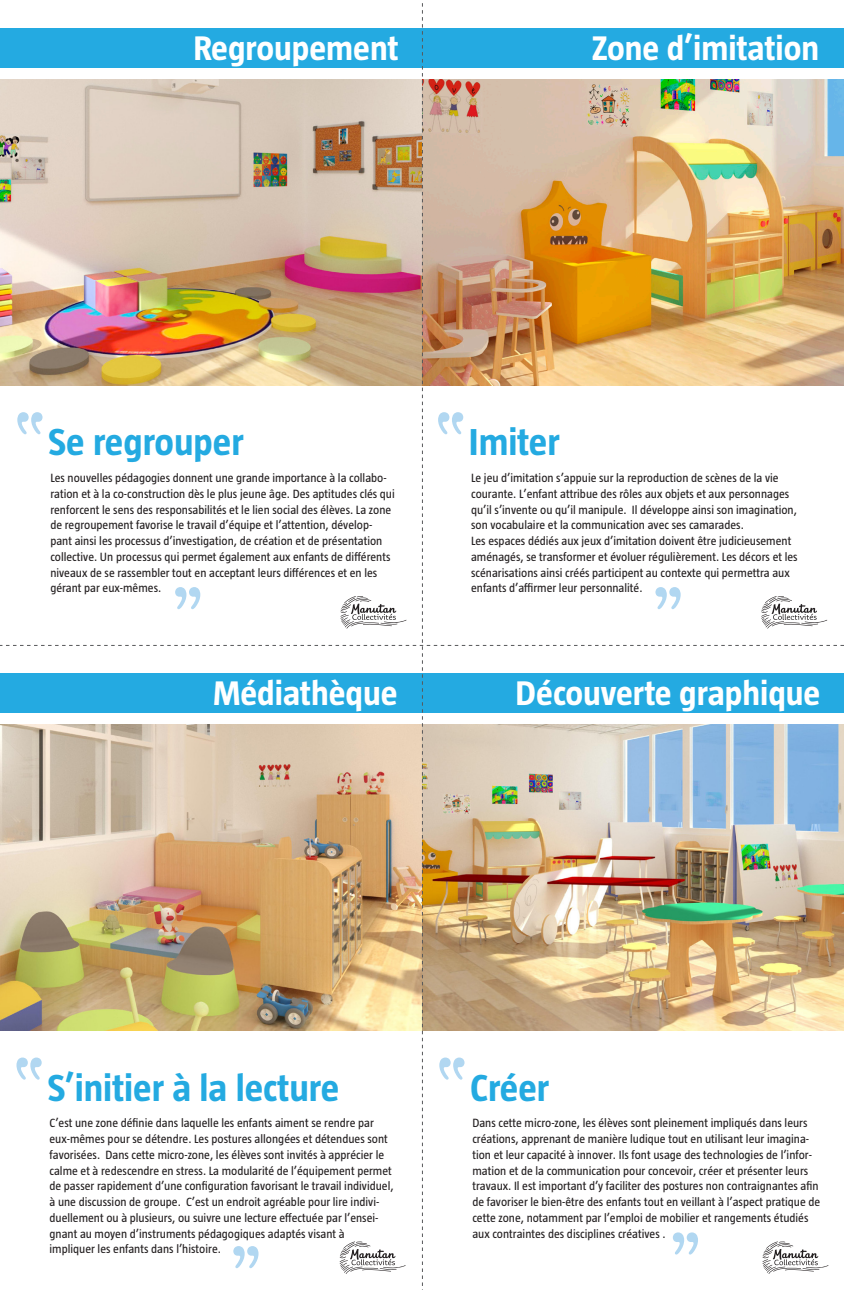
<style>
.page{position:relative;width:844px;height:1290px;background:#fff}
.page>*{position:absolute;margin:0;border:0;box-sizing:border-box;transform-origin:0 0}
.t1{font:700 38.5px "Taz";color:#24aae1}
.t2{font:700 35px "Taz";color:#fff}
.t3{font:12.25px/15.8px "Taz";color:#231f20}
</style>
<div class="page">
<img style="left:0;top:3px;width:843px;height:1287px">
<p class="t2" style="left:193px;top:28px;width:206px">Regroupement</p>
<p class="t2" style="left:591px;top:28px;width:229px">Zone d’imitation</p>
<p class="t1" style="left:48px;top:420px;width:197px">Se regrouper</p>
<p class="t3" style="left:50px;top:470px;width:346px">Les nouvelles pédagogies donnent une grande importance à la collabo&shy;ration et à la co-construction dès le plus jeune âge. Des aptitudes clés qui renforcent le sens des responsabilités et le lien social des élèves. La zone de regroupement favorise le travail d’équipe et l’attention, dévelop&shy;pant ainsi les processus d’investigation, de création et de présentation collective. Un processus qui permet également aux enfants de différents niveaux de se rassembler tout en acceptant leurs différences et en les gérant par eux-mêmes.</p>
<p class="t1" style="left:469px;top:420px;width:92px">Imiter</p>
<p class="t3" style="left:471px;top:470px;width:327px">Le jeu d’imitation s’appuie sur la reproduction de scènes de la vie courante. L’enfant attribue des rôles aux objets et aux personnages qu’il s’invente ou qu’il manipule. Il développe ainsi son imagination,</p>
<p class="t3" style="left:471px;top:517px;width:274px">son vocabulaire et la communication avec ses camarades.</p>
<p class="t3" style="left:471px;top:533px;width:321px">Les espaces dédiés aux jeux d’imitation doivent être judicieusement</p>
<p class="t3" style="left:471px;top:549px;width:328px">aménagés, se transformer et évoluer régulièrement. Les décors et les</p>
<p class="t3" style="left:471px;top:564px;width:320px">scénarisations ainsi créés participent au contexte qui permettra aux</p>
<p class="t3" style="left:471px;top:580px;width:173px">enfants d’affirmer leur personnalité.</p>
<p class="t2" style="left:213px;top:673px;width:186px">Médiathèque</p>
<p class="t2" style="left:515px;top:673px;width:306px">Découverte graphique</p>
<p class="t1" style="left:47px;top:1066px;width:293px">S’initier à la lecture</p>
<p class="t1" style="left:470px;top:1066px;width:81px">Créer</p>
<p class="t3" style="left:49px;top:1115px;width:345px">C’est une zone définie dans laquelle les enfants aiment se rendre par eux-mêmes pour se détendre. Les postures allongées et détendues sont favorisées. Dans cette micro-zone, les élèves sont invités à apprécier le calme et à redescendre en stress. La modularité de l’équipement permet de passer rapidement d’une configuration favorisant le travail individuel, à une discussion de groupe. C’est un endroit agréable pour lire indivi&shy;duellement ou à plusieurs, ou suivre une lecture effectuée par l’ensei&shy;gnant au moyen d’instruments pédagogiques adaptés visant à<br>impliquer les enfants dans l’histoire.</p>
<p class="t3" style="left:472px;top:1115px;width:349px">Dans cette micro-zone, les élèves sont pleinement impliqués dans leurs créations, apprenant de manière ludique tout en utilisant leur imagina&shy;tion et leur capacité à innover. Ils font usage des technologies de l’infor&shy;mation et de la communication pour concevoir, créer et présenter leurs travaux. Il est important d’y faciliter des postures non contraignantes afin de favoriser le bien-être des enfants tout en veillant à l’aspect pratique de cette zone, notamment par l’emploi de mobilier et rangements étudiés aux contraintes des disciplines créatives .</p>
</div>
